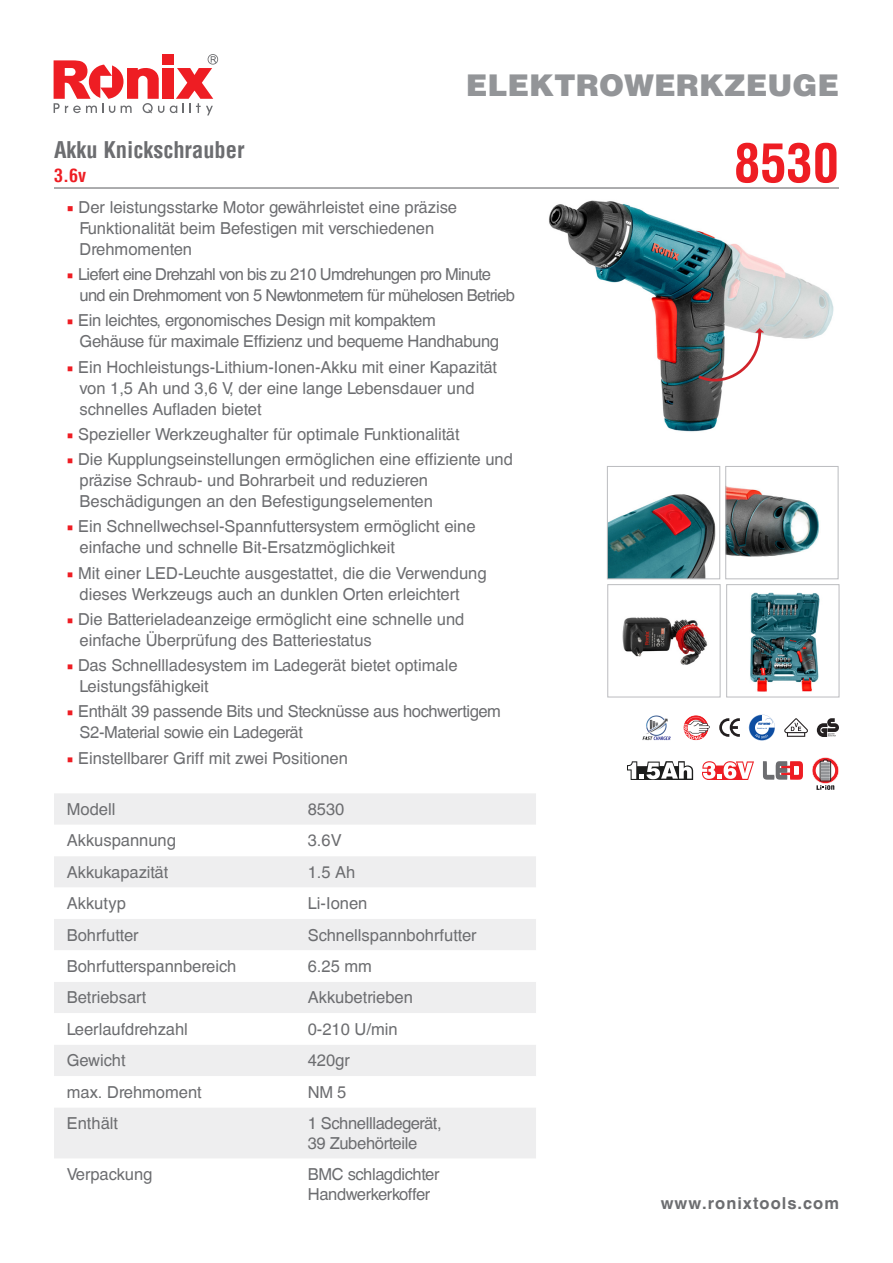
<style>
.page{position:relative;width:893px;height:1263px;background:#fff}
.page>*{position:absolute;margin:0;border:0;box-sizing:border-box;transform-origin:0 0}
.t1{font:700 condensed 52.5px "Helvetica LT";color:#ee1d23}
.t2{font:900 30px "Helvetica LT";color:#939598}
.t3{font:700 condensed 22.5px "Helvetica LT";color:#6c6d70}
.t4{font:700 condensed 18px "Helvetica LT";color:#ee1d23}
.t5{font:16.5px/21px "Helvetica CE";color:#6c6d70}
.t6{font:16.5px "Helvetica CE";letter-spacing:-.02em;color:#6c6d70}
.t7{font:16.5px "Helvetica CE";letter-spacing:-.04em;color:#6c6d70}
.t8{font:700 16.5px "Helvetica CE";letter-spacing:.06em;color:#6c6d70}
.s1{font-family:"Minion Pro";font-size:17.25px;color:#ee1d23}
.s2{font-family:"Minion Pro";color:#ee1d23}
</style>
<div class="page">
<svg style="left:170px;top:54px;width:48px;height:61px"></svg>
<div style="left:162px;top:68px;width:11px;height:31px;background:#ee1d23"></div>
<svg style="left:54px;top:60px;width:110px;height:53px"></svg>
<div style="left:162px;top:54px;width:11px;height:11px;background:#ee1d23"></div>
<hr style="left:54px;top:187px;width:785px;height:2px;background:#6c6d70">
<img style="left:549px;top:200px;width:285px;height:232px">
<svg style="left:749px;top:715px;width:26px;height:26px"></svg>
<svg style="left:719px;top:718px;width:21px;height:19px"></svg>
<svg style="left:683px;top:715px;width:27px;height:26px"></svg>
<svg style="left:817px;top:718px;width:22px;height:19px"></svg>
<svg style="left:784px;top:718px;width:24px;height:19px"></svg>
<img style="left:642px;top:715px;width:29px;height:26px">
<img style="left:750px;top:592px;width:70px;height:100px">
<div style="left:726px;top:584px;width:113px;height:113px;border:1px solid #bcbdc0"></div>
<img style="left:622px;top:617px;width:86px;height:48px">
<div style="left:607px;top:584px;width:114px;height:113px;border:1px solid #bcbdc0"></div>
<svg style="left:812px;top:757px;width:27px;height:33px"></svg>
<svg style="left:763px;top:761px;width:40px;height:19px"></svg>
<svg style="left:627px;top:761px;width:67px;height:19px"></svg>
<svg style="left:702px;top:761px;width:52px;height:19px"></svg>
<img style="left:609px;top:494px;width:107px;height:83px">
<div style="left:607px;top:466px;width:113px;height:113px;border:1px solid #bcbdc0"></div>
<img style="left:727px;top:486px;width:92px;height:71px">
<div style="left:725px;top:466px;width:114px;height:113px;border:1px solid #bcbdc0"></div>
<div style="left:54px;top:793px;width:482px;height:32px;background:#eeeeef"></div>
<svg style="left:54px;top:856px;width:482px;height:302px;fill:#eeeeef"></svg>
<svg style="left:695px;top:328px;width:69px;height:58px"></svg>
<p class="t3" style="left:54px;top:136px;width:192px">Akku Knickschrauber</p>
<p class="t4" style="left:54px;top:164px;width:33px">3.6v</p>
<h2 class="t2" style="left:466px;top:65px;width:375px">ELEKTROWERKZEUGE</h2>
<p class="t1" style="left:734px;top:130px;width:107px">8530</p>
<p class="t5" style="left:67px;top:197px;width:392px"><span class="s1">■</span> Der leistungsstarke Motor gewährleistet eine präzise</p>
<p class="t5" style="left:80px;top:218px;width:356px">Funktionalität beim Befestigen mit verschiedenen</p>
<p class="t5" style="left:80px;top:239px;width:114px">Drehmomenten</p>
<p class="t7" style="left:67px;top:265px;width:426px"><span class="s2">■</span> Liefert eine Drehzahl von bis zu 210 Umdrehungen pro Minute</p>
<p class="t7" style="left:80px;top:286px;width:437px">und ein Drehmoment von 5 Newtonmetern für mühelosen Betrieb</p>
<p class="t6" style="left:67px;top:311px;width:371px"><span class="s2">■</span> Ein leichtes, ergonomisches Design mit kompaktem</p>
<p class="t6" style="left:80px;top:332px;width:421px">Gehäuse für maximale Effizienz und bequeme Handhabung</p>
<p class="t5" style="left:67px;top:356px;width:432px"><span class="s2">■</span> Ein Hochleistungs-Lithium-Ionen-Akku mit einer Kapazität</p>
<p class="t5" style="left:80px;top:377px;width:396px">von 1,5 Ah und 3,6 V, der eine lange Lebensdauer und schnelles Aufladen bietet</p>
<p class="t5" style="left:67px;top:424px;width:394px"><span class="s2">■</span> Spezieller Werkzeughalter für optimale Funktionalität</p>
<p class="t5" style="left:67px;top:449px;width:448px"><span class="s2">■</span> Die Kupplungseinstellungen ermöglichen eine effiziente und</p>
<p class="t5" style="left:80px;top:470px;width:350px">präzise Schraub- und Bohrarbeit und reduzieren</p>
<p class="t5" style="left:80px;top:491px;width:355px">Beschädigungen an den Befestigungselementen</p>
<p class="t5" style="left:67px;top:516px;width:410px"><span class="s2">■</span> Ein Schnellwechsel-Spannfuttersystem ermöglicht eine</p>
<p class="t5" style="left:80px;top:537px;width:317px">einfache und schnelle Bit-Ersatzmöglichkeit</p>
<p class="t5" style="left:67px;top:562px;width:421px"><span class="s2">■</span> Mit einer LED-Leuchte ausgestattet, die die Verwendung</p>
<p class="t5" style="left:80px;top:583px;width:382px">dieses Werkzeugs auch an dunklen Orten erleichtert</p>
<p class="t5" style="left:67px;top:609px;width:399px"><span class="s2">■</span> Die Batterieladeanzeige ermöglicht eine schnelle und</p>
<p class="t5" style="left:80px;top:630px;width:294px">einfache Überprüfung des Batteriestatus</p>
<p class="t5" style="left:67px;top:655px;width:392px"><span class="s2">■</span> Das Schnellladesystem im Ladegerät bietet optimale</p>
<p class="t5" style="left:80px;top:676px;width:131px">Leistungsfähigkeit</p>
<p class="t6" style="left:67px;top:702px;width:436px"><span class="s2">■</span> Enthält 39 passende Bits und Stecknüsse aus hochwertigem</p>
<p class="t6" style="left:80px;top:723px;width:225px">S2-Material sowie ein Ladegerät</p>
<p class="t5" style="left:67px;top:747px;width:283px"><span class="s2">■</span> Einstellbarer Griff mit zwei Positionen</p>
<p class="t5" style="left:67px;top:799px;width:50px">Modell</p>
<p class="t5" style="left:308px;top:799px;width:38px">8530</p>
<p class="t5" style="left:67px;top:830px;width:111px">Akkuspannung</p>
<p class="t5" style="left:308px;top:830px;width:35px">3.6V</p>
<p class="t5" style="left:67px;top:862px;width:103px">Akkukapazität</p>
<p class="t5" style="left:308px;top:862px;width:49px">1.5 Ah</p>
<p class="t5" style="left:67px;top:893px;width:61px">Akkutyp</p>
<p class="t5" style="left:308px;top:893px;width:61px">Li-Ionen</p>
<p class="t5" style="left:67px;top:924px;width:73px">Bohrfutter</p>
<p class="t5" style="left:308px;top:924px;width:170px">Schnellspannbohrfutter</p>
<p class="t5" style="left:67px;top:956px;width:171px">Bohrfutterspannbereich</p>
<p class="t5" style="left:308px;top:956px;width:66px">6.25 mm</p>
<p class="t5" style="left:67px;top:987px;width:81px">Betriebsart</p>
<p class="t5" style="left:308px;top:987px;width:107px">Akkubetrieben</p>
<p class="t5" style="left:67px;top:1019px;width:123px">Leerlaufdrehzahl</p>
<p class="t5" style="left:308px;top:1019px;width:91px">0-210 U/min</p>
<p class="t5" style="left:67px;top:1050px;width:60px">Gewicht</p>
<p class="t5" style="left:308px;top:1050px;width:44px">420gr</p>
<p class="t5" style="left:67px;top:1081px;width:137px">max. Drehmoment</p>
<p class="t5" style="left:308px;top:1081px;width:40px">NM 5</p>
<p class="t5" style="left:67px;top:1113px;width:53px">Enthält</p>
<p class="t6" style="left:308px;top:1114px;width:135px">1 Schnellladegerät,</p>
<p class="t6" style="left:308px;top:1133px;width:111px">39 Zubehörteile</p>
<p class="t5" style="left:67px;top:1164px;width:87px">Verpackung</p>
<p class="t6" style="left:308px;top:1165px;width:133px">BMC schlagdichter</p>
<p class="t6" style="left:308px;top:1185px;width:124px">Handwerkerkoffer</p>
<p class="t8" style="left:661px;top:1193px;width:180px">www.ronixtools.com</p>
</div>
